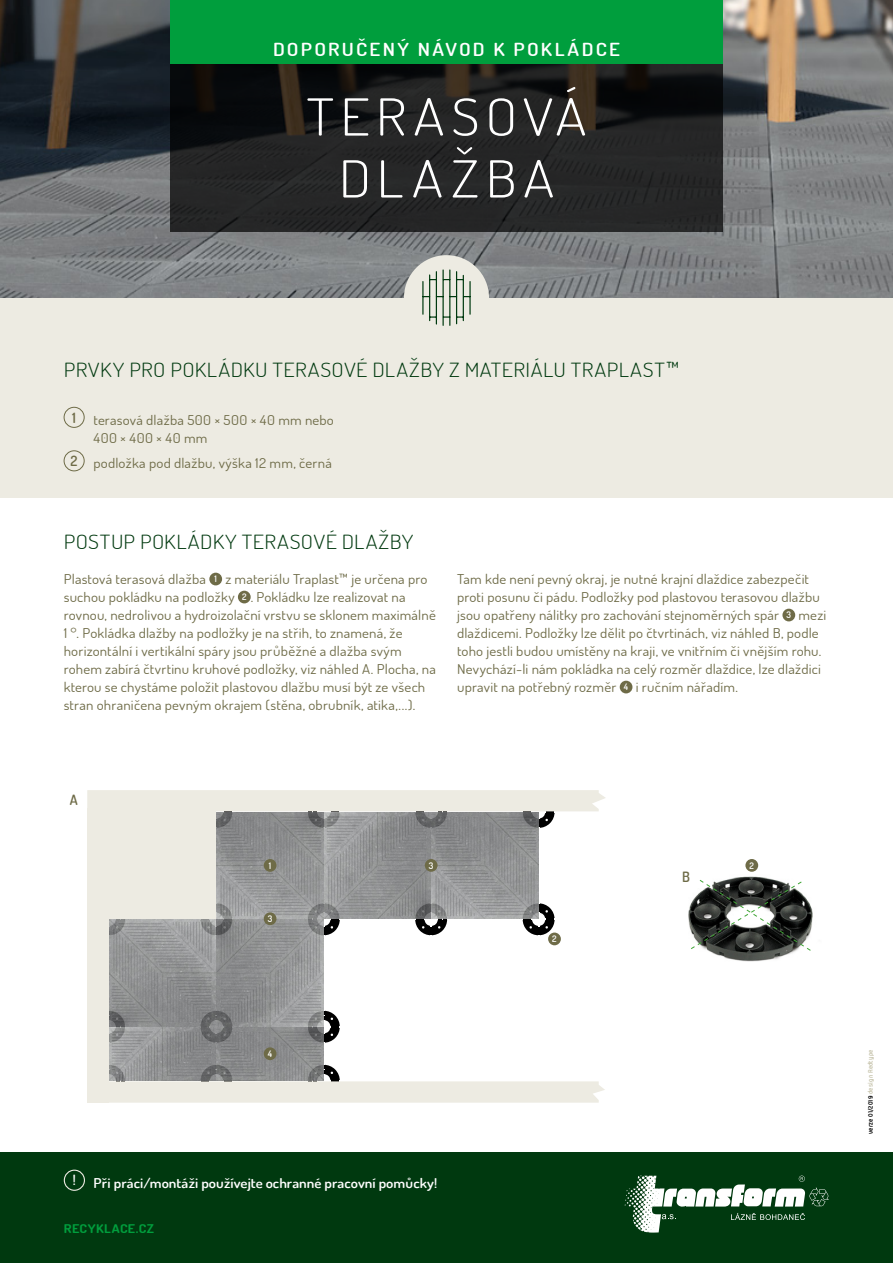
<style>
.page{position:relative;width:893px;height:1263px;background:#fff}
.page>*{position:absolute;margin:0;border:0;box-sizing:border-box;transform-origin:0 0}
.t1{font:300 51px/61.9px "Dosis";letter-spacing:.11em;color:#fff;text-align:center;scale:1.15 1}
.t2{font:300 19.5px "Dosis";letter-spacing:.02em;color:#00390f;scale:1.15 1}
.t3{font:600 18px "Dosis";letter-spacing:.11em;color:#fff;scale:1.15 1}
.t4{font:600 14.1px "Dosis";color:#6e6b47}
.t5{font:13.5px/18px "Dosis";letter-spacing:.01em;color:#6e6b47;scale:1.1 1}
.t6{font:600 13.5px "Dosis";color:#fff;scale:1.1 1}
.t7{font:700 12px "Dosis";letter-spacing:.03em;color:#009e3d;scale:1.15 1}
.t8{font:600 9px "Dosis";color:#fff}
.t9{font:700 7.5px "Aeroportal";letter-spacing:.02em;color:#c6c3ab;scale:.9 1}
.s1{font-weight:600;font-size:9px;color:#fff}
.s2{color:#000}
</style>
<div class="page">
<div style="left:0;top:0;width:893px;height:497px;background:#edebe2"></div>
<div style="left:0;top:1152px;width:893px;height:111px;background:#00390f"></div>
<svg style="left:625px;top:1175px;width:204px;height:57px"></svg>
<img style="left:0;top:0;width:893px;height:298px">
<svg style="left:323px;top:1009px;width:17px;height:35px"></svg>
<svg style="left:306px;top:919px;width:34px;height:18px"></svg>
<svg style="left:199px;top:902px;width:35px;height:18px"></svg>
<svg style="left:109px;top:919px;width:18px;height:18px"></svg>
<svg style="left:415px;top:919px;width:33px;height:17px"></svg>
<svg style="left:522px;top:902px;width:33px;height:34px"></svg>
<svg style="left:109px;top:1009px;width:1px;height:35px"></svg>
<div style="left:404px;top:255px;width:85px;height:85px;background:#edebe2;border-radius:50%"></div>
<div style="left:170px;top:0;width:553px;height:64px;background:#009e3d"></div>
<div style="left:64px;top:407px;width:20px;height:21px;border:1px solid #6e6b47;border-radius:50%"></div>
<div style="left:64px;top:450px;width:20px;height:21px;border:1px solid #6e6b47;border-radius:50%"></div>
<div style="left:209px;top:573px;width:13px;height:12px;background:#6e6b47;border-radius:50%"></div>
<div style="left:238px;top:591px;width:13px;height:12px;background:#6e6b47;border-radius:50%"></div>
<div style="left:782px;top:609px;width:13px;height:12px;background:#6e6b47;border-radius:50%"></div>
<div style="left:620px;top:681px;width:12px;height:12px;background:#6e6b47;border-radius:50%"></div>
<div style="left:64px;top:1169px;width:21px;height:22px;border:1px solid #edebe2;border-radius:50%"></div>
<svg style="left:170px;top:64px;width:553px;height:168px;background:#1f201f"></svg>
<hr style="left:469px;top:282px;width:2px;height:32px;background:#00390f">
<hr style="left:463px;top:275px;width:1px;height:46px;background:#00390f">
<hr style="left:456px;top:272px;width:1px;height:52px;background:#00390f">
<hr style="left:449px;top:270px;width:1px;height:55px;background:#00390f">
<hr style="left:442px;top:270px;width:2px;height:55px;background:#00390f">
<hr style="left:436px;top:272px;width:1px;height:52px;background:#00390f">
<hr style="left:429px;top:275px;width:1px;height:46px;background:#00390f">
<hr style="left:422px;top:282px;width:2px;height:32px;background:#00390f">
<svg style="left:430px;top:316px;width:6px;height:2px"></svg>
<svg style="left:457px;top:316px;width:6px;height:2px"></svg>
<img style="left:688px;top:868px;width:125px;height:94px">
<svg style="left:690px;top:879px;width:122px;height:73px"></svg>
<img style="left:217px;top:829px;width:215px;height:90px">
<svg style="left:324px;top:829px;width:107px;height:90px;background:#919293"></svg>
<svg style="left:432px;top:829px;width:106px;height:90px;background:#939495"></svg>
<img style="left:110px;top:920px;width:213px;height:143px">
<svg style="left:110px;top:1027px;width:106px;height:36px;background:#909193"></svg>
<svg style="left:217px;top:920px;width:106px;height:106px;background:#909192"></svg>
<svg style="left:217px;top:1027px;width:106px;height:36px;background:#858687"></svg>
<svg style="left:87px;top:790px;width:519px;height:39px;background:#cbcac5"></svg>
<svg style="left:109px;top:1063px;width:496px;height:40px"></svg>
<div style="left:87px;top:808px;width:22px;height:295px;background:#edebe2"></div>
<div style="left:106px;top:808px;width:110px;height:111px;background:#edebe2"></div>
<div style="left:264px;top:859px;width:12px;height:13px;background:#6e6b47;border-radius:50%"></div>
<div style="left:425px;top:859px;width:13px;height:13px;background:#6e6b47;border-radius:50%"></div>
<div style="left:745px;top:859px;width:13px;height:13px;background:#6e6b47;border-radius:50%"></div>
<div style="left:548px;top:932px;width:13px;height:13px;background:#6e6b47;border-radius:50%"></div>
<div style="left:264px;top:1047px;width:12px;height:13px;background:#6e6b47;border-radius:50%"></div>
<div style="left:264px;top:912px;width:12px;height:13px;background:#6e6b47;border-radius:50%"></div>
<h3 class="t3" style="left:273px;top:37px;width:303px">DOPORUČENÝ NÁVOD K POKLÁDCE</h3>
<h1 class="t1" style="left:306px;top:85px;width:245px">TERASOVÁ<br>DLAŽBA</h1>
<h2 class="t2" style="left:64px;top:357px;width:537px">PRVKY PRO POKLÁDKU TERASOVÉ DLAŽBY Z MATERIÁLU TRAPLAST™</h2>
<p class="t5" style="left:94px;top:410px;width:220px;text-indent:-21px"><sup>1</sup> terasová dlažba 500 × 500 × 40 mm nebo<br>400 × 400 × 40 mm</p>
<p class="t5" style="left:71px;top:454px;width:239px"><sup>2</sup> podložka pod dlažbu, výška 12 mm, černá</p>
<h2 class="t2" style="left:64px;top:529px;width:306px">POSTUP POKLÁDKY TERASOVÉ DLAŽBY</h2>
<p class="t5" style="left:64px;top:570px;width:340px">Plastová terasová dlažba <span class="s1">1</span> z materiálu Traplast™ je určena pro suchou pokládku na podložky <span class="s1">2</span> . Pokládku lze realizovat na rovnou, nedrolivou a hydroizolační vrstvu se sklonem maximálně 1 °. Pokládka dlažby na podložky je na střih, to znamená, že horizontální i vertikální spáry jsou průběžné a dlažba svým rohem zabírá čtvrtinu kruhové podložky, viz náhled A. Plocha, na kterou se chystáme položit plastovou dlažbu musí být ze všech stran ohraničena pevným okrajem (stěna, obrubník, atika,...).</p>
<p class="t5" style="left:457px;top:570px;width:337px">Tam kde není pevný okraj, je nutné krajní dlaždice zabezpečit proti posunu či pádu. Podložky pod plastovou terasovou dlažbu jsou opatřeny nálitky pro zachování stejnoměrných spár <span class="s1">3</span> mezi dlaždicemi. Podložky lze dělit po čtvrtinách, viz náhled B, podle toho jestli budou umístěny na kraji, ve vnitřním či vnějším rohu.<br>Nevychází-li nám pokládka na celý rozměr dlaždice, lze dlaždici upravit na potřebný rozměr <span class="s1">4</span> i ručním nářadím.</p>
<p class="t4" style="left:70px;top:791px;width:9px">A</p>
<p class="t8" style="left:269px;top:859px;width:4px">1</p>
<p class="t8" style="left:429px;top:859px;width:6px">3</p>
<p class="t8" style="left:750px;top:859px;width:6px">2</p>
<p class="t8" style="left:268px;top:913px;width:6px">3</p>
<p class="t8" style="left:552px;top:933px;width:6px">2</p>
<p class="t4" style="left:682px;top:867px;width:9px">B</p>
<p class="t8" style="left:268px;top:1048px;width:6px">4</p>
<p class="t6" style="left:73px;top:1174px;width:333px"><sup>!</sup> Při práci/montáži používejte ochranné pracovní pomůcky!</p>
<p class="t7" style="left:64px;top:1220px;width:80px">RECYKLACE.CZ</p>
<p class="t9" style="left:866px;top:1134px;width:95px;rotate:-90deg"><span class="s2">verze 01/2019</span> design Redtype</p>
</div>
